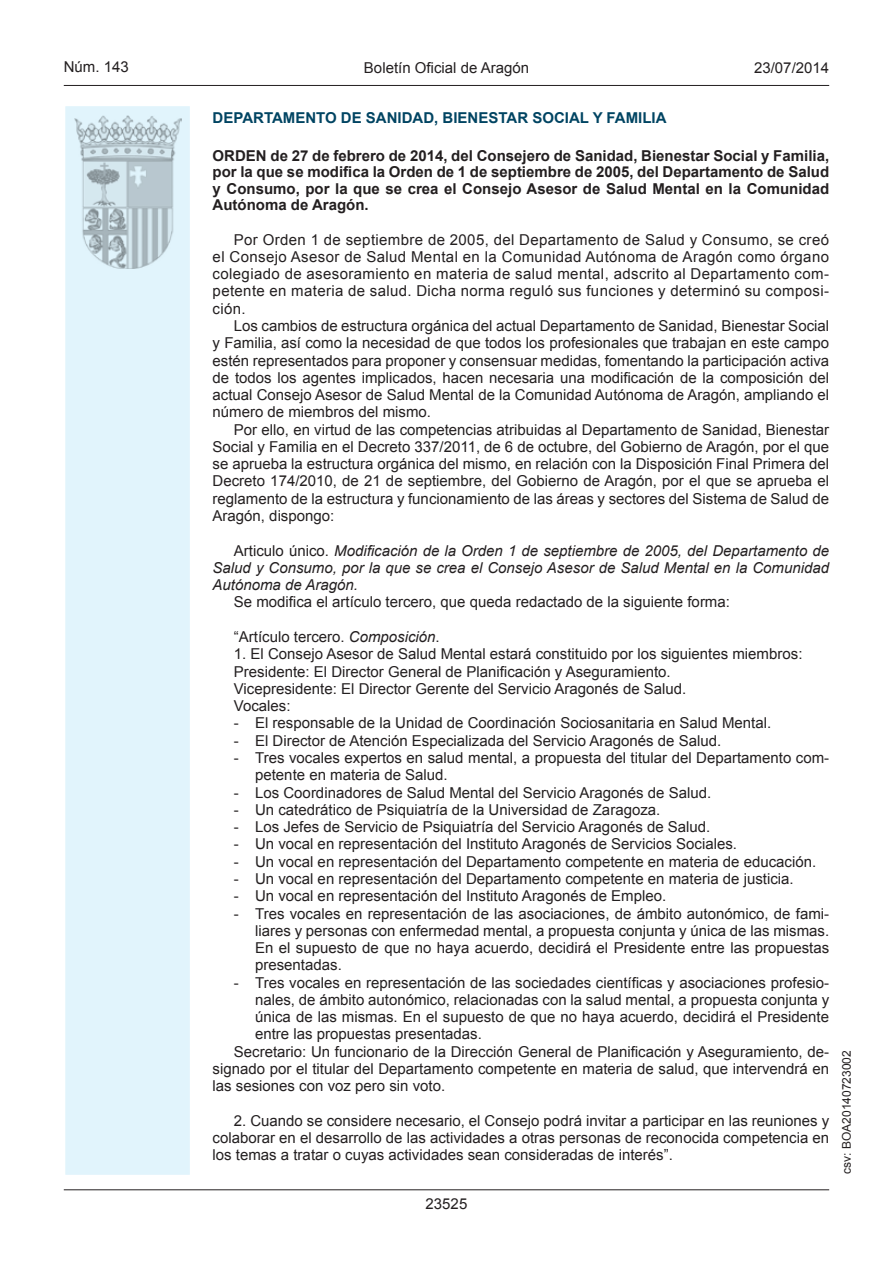
<style>
.page{position:relative;width:893px;height:1263px;background:#fff}
.page>*{position:absolute;margin:0;border:0;box-sizing:border-box;transform-origin:0 0}
.t1{font:15px/17.2px "Arial";color:#231f20;text-align:justify}
.t2{font:700 15px/16.5px "Arial";color:#231f20;text-align:justify}
.t3{font:italic 15px/17.2px "Arial";color:#231f20;text-align:justify}
.t4{font:700 15px "Arial";color:#004462}
.t5{font:12px "Arial";color:#231f20}
.s1{font-style:normal}
.s2{font-style:italic}
</style>
<div class="page">
<hr style="left:64px;top:85px;width:765px;height:1px;background:#231f20">
<div style="left:64px;top:105px;width:127px;height:1071px;background:#e1f4fc;border:2px solid #fff"></div>
<img style="left:75px;top:115px;width:106px;height:153px">
<hr style="left:64px;top:1189px;width:765px;height:1px;background:#231f20">
<p class="t1" style="left:64px;top:59px;width:67px">Núm. 143</p>
<p class="t1" style="left:364px;top:59px;width:167px">Boletín Oficial de Aragón</p>
<p class="t1" style="left:754px;top:59px;width:77px">23/07/2014</p>
<p class="t4" style="left:213px;top:108px;width:455px">DEPARTAMENTO DE SANIDAD, BIENESTAR SOCIAL Y FAMILIA</p>
<p class="t2" style="left:213px;top:148px;width:618px">ORDEN de 27 de febrero de 2014, del Consejero de Sanidad, Bienestar Social y Familia, por la que se modifica la Orden de 1 de septiembre de 2005, del Departamento de Salud y Consumo, por la que se crea el Consejo Asesor de Salud Mental en la Comunidad Autónoma de Aragón.</p>
<p class="t1" style="left:213px;top:231px;width:618px;text-indent:21px">Por Orden 1 de septiembre de 2005, del Departamento de Salud y Consumo, se creó el Consejo Asesor de Salud Mental en la Comunidad Autónoma de Aragón como órgano colegiado de asesoramiento en materia de salud mental, adscrito al Departamento com&shy;petente en materia de salud. Dicha norma reguló sus funciones y determinó su composi&shy;ción.</p>
<p class="t1" style="left:213px;top:317px;width:618px;text-indent:21px">Los cambios de estructura orgánica del actual Departamento de Sanidad, Bienestar Social y Familia, así como la necesidad de que todos los profesionales que trabajan en este campo estén representados para proponer y consensuar medidas, fomentando la participación activa de todos los agentes implicados, hacen necesaria una modificación de la composición del actual Consejo Asesor de Salud Mental de la Comunidad Autónoma de Aragón, ampliando el número de miembros del mismo.</p>
<p class="t1" style="left:213px;top:421px;width:618px;text-indent:21px">Por ello, en virtud de las competencias atribuidas al Departamento de Sanidad, Bienestar Social y Familia en el Decreto 337/2011, de 6 de octubre, del Gobierno de Aragón, por el que se aprueba la estructura orgánica del mismo, en relación con la Disposición Final Primera del Decreto 174/2010, de 21 de septiembre, del Gobierno de Aragón, por el que se aprueba el reglamento de la estructura y funcionamiento de las áreas y sectores del Sistema de Salud de Aragón, dispongo:</p>
<p class="t3" style="left:213px;top:542px;width:618px;text-indent:21px"><span class="s1">Articulo único.</span> Modificación de la Orden 1 de septiembre de 2005, del Departamento de Salud y Consumo, por la que se crea el Consejo Asesor de Salud Mental en la Comunidad Autónoma de Aragón.</p>
<p class="t1" style="left:234px;top:594px;width:498px">Se modifica el artículo tercero, que queda redactado de la siguiente forma:</p>
<p class="t1" style="left:234px;top:628px;width:207px">“Artículo tercero. <span class="s2">Composición</span>.</p>
<p class="t1" style="left:234px;top:645px;width:570px;text-align:left">1. El Consejo Asesor de Salud Mental estará constituido por los siguientes miembros:<br>Presidente: El Director General de Planificación y Aseguramiento.<br>Vicepresidente: El Director Gerente del Servicio Aragonés de Salud.<br>Vocales:</p>
<p class="t1" style="left:234px;top:715px;width:539px">- El responsable de la Unidad de Coordinación Sociosanitaria en Salud Mental.</p>
<p class="t1" style="left:234px;top:732px;width:489px">- El Director de Atención Especializada del Servicio Aragonés de Salud.</p>
<p class="t1" style="left:255px;top:749px;width:576px;text-indent:-21px">- Tres vocales expertos en salud mental, a propuesta del titular del Departamento com&shy;petente en materia de Salud.</p>
<p class="t1" style="left:234px;top:784px;width:479px">- Los Coordinadores de Salud Mental del Servicio Aragonés de Salud.</p>
<p class="t1" style="left:234px;top:801px;width:428px">- Un catedrático de Psiquiatría de la Universidad de Zaragoza.</p>
<p class="t1" style="left:234px;top:818px;width:478px">- Los Jefes de Servicio de Psiquiatría del Servicio Aragonés de Salud.</p>
<p class="t1" style="left:234px;top:836px;width:505px">- Un vocal en representación del Instituto Aragonés de Servicios Sociales.</p>
<p class="t1" style="left:234px;top:853px;width:584px">- Un vocal en representación del Departamento competente en materia de educación.</p>
<p class="t1" style="left:234px;top:870px;width:561px">- Un vocal en representación del Departamento competente en materia de justicia.</p>
<p class="t1" style="left:234px;top:887px;width:434px">- Un vocal en representación del Instituto Aragonés de Empleo.</p>
<p class="t1" style="left:255px;top:905px;width:576px;text-indent:-21px">- Tres vocales en representación de las asociaciones, de ámbito autonómico, de fami&shy;liares y personas con enfermedad mental, a propuesta conjunta y única de las mismas.<br>En el supuesto de que no haya acuerdo, decidirá el Presidente entre las propuestas presentadas.</p>
<p class="t1" style="left:234px;top:974px;width:597px">- Tres vocales en representación de las sociedades científicas y asociaciones profesio-</p>
<p class="t1" style="left:255px;top:991px;width:576px">nales, de ámbito autonómico, relacionadas con la salud mental, a propuesta conjunta y</p>
<p class="t1" style="left:255px;top:1008px;width:575px">única de las mismas. En el supuesto de que no haya acuerdo, decidirá el Presidente</p>
<p class="t1" style="left:255px;top:1026px;width:228px">entre las propuestas presentadas.</p>
<p class="t1" style="left:234px;top:1043px;width:597px">Secretario: Un funcionario de la Dirección General de Planificación y Aseguramiento, de-</p>
<p class="t1" style="left:213px;top:1060px;width:618px">signado por el titular del Departamento competente en materia de salud, que intervendrá en</p>
<p class="t1" style="left:213px;top:1077px;width:234px">las sesiones con voz pero sin voto.</p>
<p class="t1" style="left:213px;top:1112px;width:618px;text-indent:21px">2. Cuando se considere necesario, el Consejo podrá invitar a participar en las reuniones y colaborar en el desarrollo de las actividades a otras personas de reconocida competencia en los temas a tratar o cuyas actividades sean consideradas de interés”.</p>
<p class="t1" style="left:426px;top:1195px;width:43px">23525</p>
<p class="t5" style="left:839px;top:1174px;width:125px;rotate:-90deg">csv: BOA20140723002</p>
</div>
